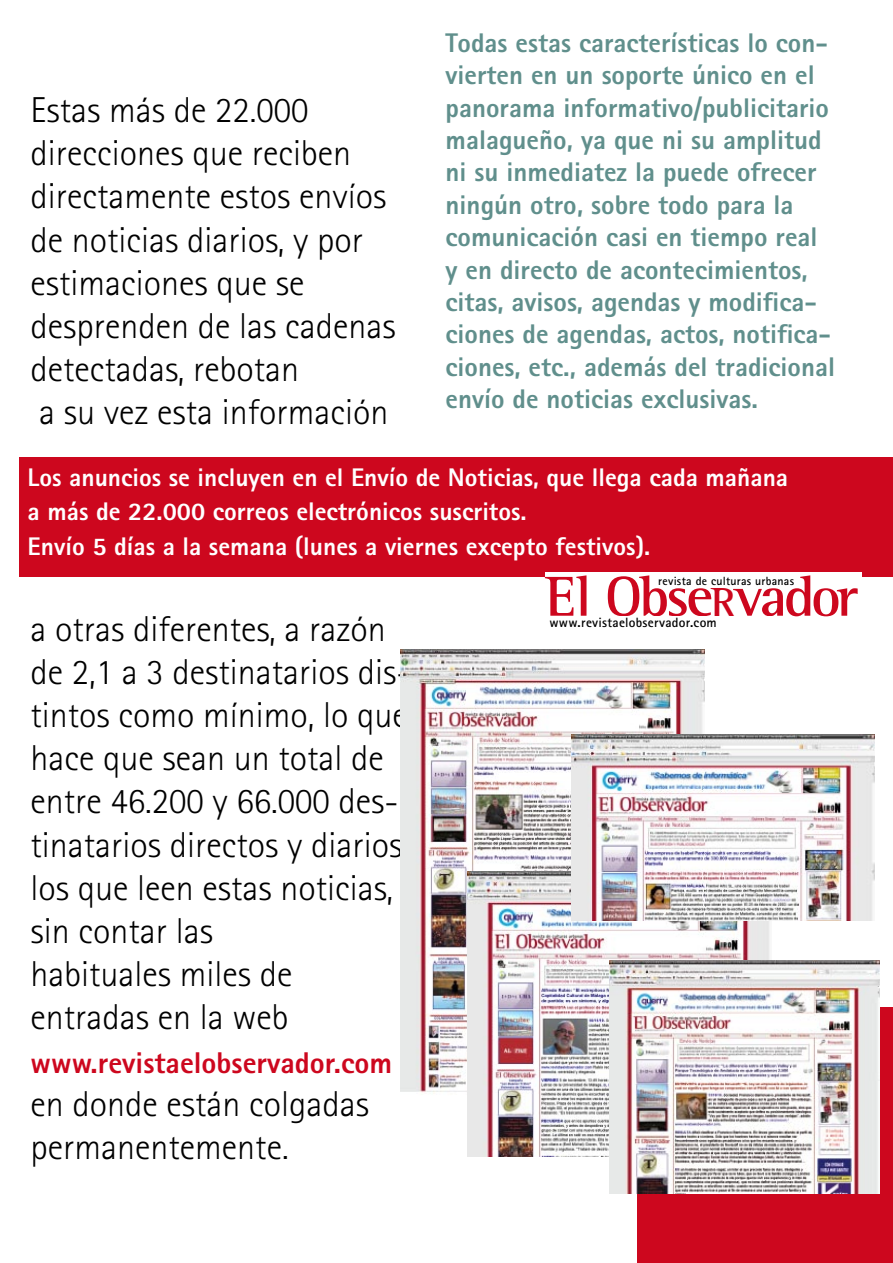
<style>
.page{position:relative;width:893px;height:1263px;background:#fff}
.page>*{position:absolute;margin:0;border:0;box-sizing:border-box;transform-origin:0 0}
.t1{font:700 57.6px "Rotis Semi Serif";letter-spacing:-.05em;color:#cd071e}
.t2{font:300 36px/43.2px "Rotis Sans Serif";color:#000}
.t3{font:800 30px "Rotis Sans Serif";color:#cd071e}
.t4{font:800 27px/32.4px "Rotis Sans Serif";color:#608f8c}
.t5{font:800 25.5px/34.5px "Rotis Sans Serif";color:#fff}
.t6{font:700 13.5px "Rotis Sans Serif";letter-spacing:.02em;color:#000}
.t7{font:700 11.85px "Rotis Sans Serif";letter-spacing:.025em;color:#000}
.s1{font-size:41.55px}
</style>
<div class="page">
<div style="left:638px;top:1008px;width:255px;height:255px;background:#cd071e"></div>
<div style="left:19px;top:457px;width:874px;height:120px;background:#cd071e"></div>
<div style="left:545px;top:572px;width:316px;height:64px;background:#fff"></div>
<img style="left:401px;top:650px;width:303px;height:448px">
<img style="left:468px;top:872px;width:303px;height:285px">
<img style="left:571px;top:734px;width:304px;height:186px">
<img style="left:609px;top:960px;width:270px;height:234px">
<p class="t2" style="left:31px;top:88px;width:367px">Estas más de 22.000 direcciones que reciben directamente estos envíos de noticias diarios, y por estimaciones que se desprenden de las cadenas detectadas, rebotan<br>a su vez esta información</p>
<p class="t4" style="left:446px;top:26px;width:391px">Todas estas características lo con&shy;vierten en un soporte único en el panorama informativo/publicitario malagueño, ya que ni su amplitud ni su inmediatez la puede ofrecer ningún otro, sobre todo para la comunicación casi en tiempo real y en directo de acontecimientos, citas, avisos, agendas y modifica&shy;ciones de agendas, actos, notifica&shy;ciones, etc., además del tradicional envío de noticias exclusivas.</p>
<p class="t5" style="left:28px;top:459px;width:762px">Los anuncios se incluyen en el Envío de Noticias, que llega cada mañana a más de 22.000 correos electrónicos suscritos.<br>Envío 5 días a la semana (lunes a viernes excepto festivos).</p>
<p class="t2" style="left:31px;top:607px;width:381px">a otras diferentes, a razón de 2,1 a 3 destinatarios dis&shy;tintos como mínimo, lo que hace que sean un total de entre 46.200 y 66.000 des&shy;tinatarios directos y diarios los que leen estas noticias, sin contar las<br>habituales miles de entradas en la web</p>
<p class="t3" style="left:31px;top:1043px;width:363px">www.revistaelobservador.com</p>
<p class="t2" style="left:31px;top:1082px;width:340px">en donde están colgadas permanentemente.</p>
<h1 class="t1" style="left:545px;top:562px;width:314px">El Obse<span class="s1">R</span>vador</h1>
<p class="t7" style="left:658px;top:573px;width:137px">revista de culturas urbanas</p>
<p class="t6" style="left:549px;top:614px;width:169px">www.revistaelobservador.com</p>
</div>
